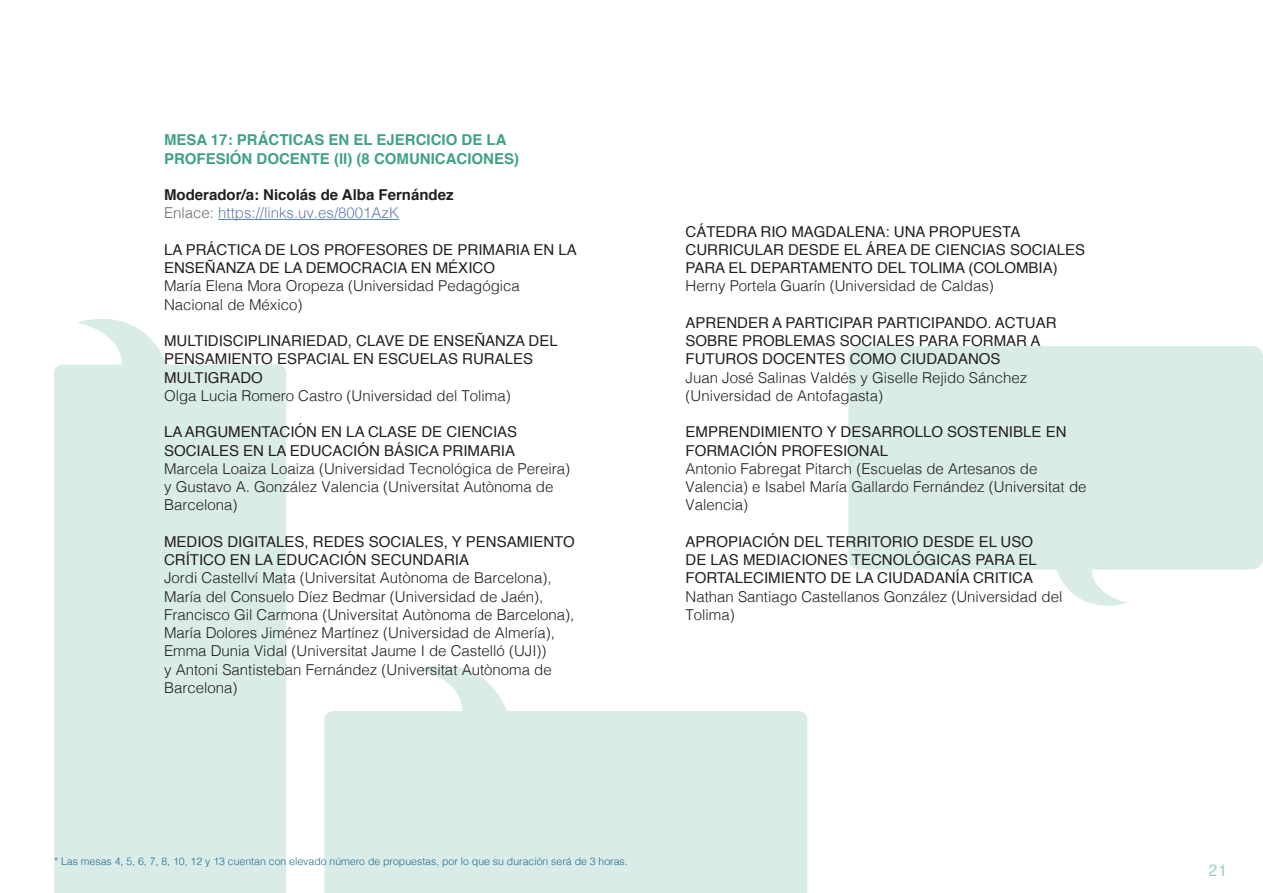
<style>
.page{position:relative;width:1263px;height:893px;background:#fff}
.page>*{position:absolute;margin:0;border:0;box-sizing:border-box;transform-origin:0 0}
.t1{font:16.5px "Helvetica";color:#40a187}
.t2{font:300 15px/18.3px "Helvetica";color:#231f20}
.t3{font:15px/18.3px "Helvetica";color:#231f20}
.t4{font:700 15px/18.3px "Helvetica";color:#40a187}
.t5{font:700 15px/18.3px "Helvetica";color:#231f20}
.t6{font:300 10.5px "Helvetica";color:#0c5c85}
.s1{font-weight:300;color:#6c6d70}
.s2{font-weight:300;color:#607eb4}
</style>
<div class="page">
<div style="left:54px;top:319px;width:232px;height:574px;background:#d9ece7"></div>
<svg style="left:324px;top:665px;width:483px;height:228px;fill:#d9ece7"></svg>
<svg style="left:848px;top:346px;width:415px;height:260px;background:#deeeea"></svg>
<hr style="left:218px;top:219px;width:181px;height:1px;background:#607eb4">
<p class="t4" style="left:164px;top:131px;width:357px">MESA 17: PRÁCTICAS EN EL EJERCICIO DE LA<br>PROFESIÓN DOCENTE (II) (8 COMUNICACIONES)</p>
<p class="t5" style="left:164px;top:186px;width:291px">Moderador/a: Nicolás de Alba Fernández<br><span class="s1">Enlace:</span> <span class="s2">https://links.uv.es/8001AzK</span></p>
<p class="t3" style="left:164px;top:241px;width:414px">LA PRÁCTICA DE LOS PROFESORES DE PRIMARIA EN LA<br>ENSEÑANZA DE LA DEMOCRACIA EN MÉXICO</p>
<p class="t2" style="left:164px;top:276px;width:357px">María Elena Mora Oropeza (Universidad Pedagógica<br>Nacional de México)</p>
<p class="t3" style="left:164px;top:332px;width:395px">MULTIDISCIPLINARIEDAD, CLAVE DE ENSEÑANZA DEL<br>PENSAMIENTO ESPACIAL EN ESCUELAS RURALES<br>MULTIGRADO</p>
<p class="t2" style="left:164px;top:385px;width:348px">Olga Lucia Romero Castro (Universidad del Tolima)</p>
<p class="t3" style="left:164px;top:423px;width:355px">LA ARGUMENTACIÓN EN LA CLASE DE CIENCIAS<br>SOCIALES EN LA EDUCACIÓN BÁSICA PRIMARIA</p>
<p class="t2" style="left:164px;top:458px;width:407px">Marcela Loaiza Loaiza (Universidad Tecnológica de Pereira) y Gustavo A. González Valencia (Universitat Autònoma de<br>Barcelona)</p>
<p class="t3" style="left:164px;top:533px;width:412px">MEDIOS DIGITALES, REDES SOCIALES, Y PENSAMIENTO<br>CRÍTICO EN LA EDUCACIÓN SECUNDARIA</p>
<p class="t2" style="left:164px;top:568px;width:412px">Jordi Castellví Mata (Universitat Autònoma de Barcelona), María del Consuelo Díez Bedmar (Universidad de Jaén), Francisco Gil Carmona (Universitat Autònoma de Barcelona), María Dolores Jiménez Martínez (Universidad de Almería), Emma Dunia Vidal (Universitat Jaume I de Castelló (UJI))<br>y Antoni Santisteban Fernández (Universitat Autònoma de Barcelona)</p>
<p class="t3" style="left:685px;top:223px;width:401px">CÁTEDRA RIO MAGDALENA: UNA PROPUESTA<br>CURRICULAR DESDE EL ÁREA DE CIENCIAS SOCIALES<br>PARA EL DEPARTAMENTO DEL TOLIMA (COLOMBIA)</p>
<p class="t2" style="left:685px;top:276px;width:310px">Herny Portela Guarín (Universidad de Caldas)</p>
<p class="t3" style="left:685px;top:314px;width:372px">APRENDER A PARTICIPAR PARTICIPANDO. ACTUAR<br>SOBRE PROBLEMAS SOCIALES PARA FORMAR A<br>FUTUROS DOCENTES COMO CIUDADANOS</p>
<p class="t2" style="left:685px;top:367px;width:343px">Juan José Salinas Valdés y Giselle Rejido Sánchez (Universidad de Antofagasta)</p>
<p class="t3" style="left:685px;top:423px;width:382px">EMPRENDIMIENTO Y DESARROLLO SOSTENIBLE EN<br>FORMACIÓN PROFESIONAL</p>
<p class="t2" style="left:685px;top:458px;width:402px">Antonio Fabregat Pitarch (Escuelas de Artesanos de<br>Valencia) e Isabel María Gallardo Fernández (Universitat de<br>Valencia)</p>
<p class="t3" style="left:685px;top:533px;width:353px">APROPIACIÓN DEL TERRITORIO DESDE EL USO<br>DE LAS MEDIACIONES TECNOLÓGICAS PARA EL<br>FORTALECIMIENTO DE LA CIUDADANÍA CRITICA</p>
<p class="t2" style="left:685px;top:586px;width:378px">Nathan Santiago Castellanos González (Universidad del<br>Tolima)</p>
<p class="t6" style="left:54px;top:852px;width:575px">* Las mesas 4, 5, 6, 7, 8, 10, 12 y 13 cuentan con elevado número de propuestas, por lo que su duración será de 3 horas.</p>
<p class="t1" style="left:1209px;top:857px;width:20px">21</p>
</div>
